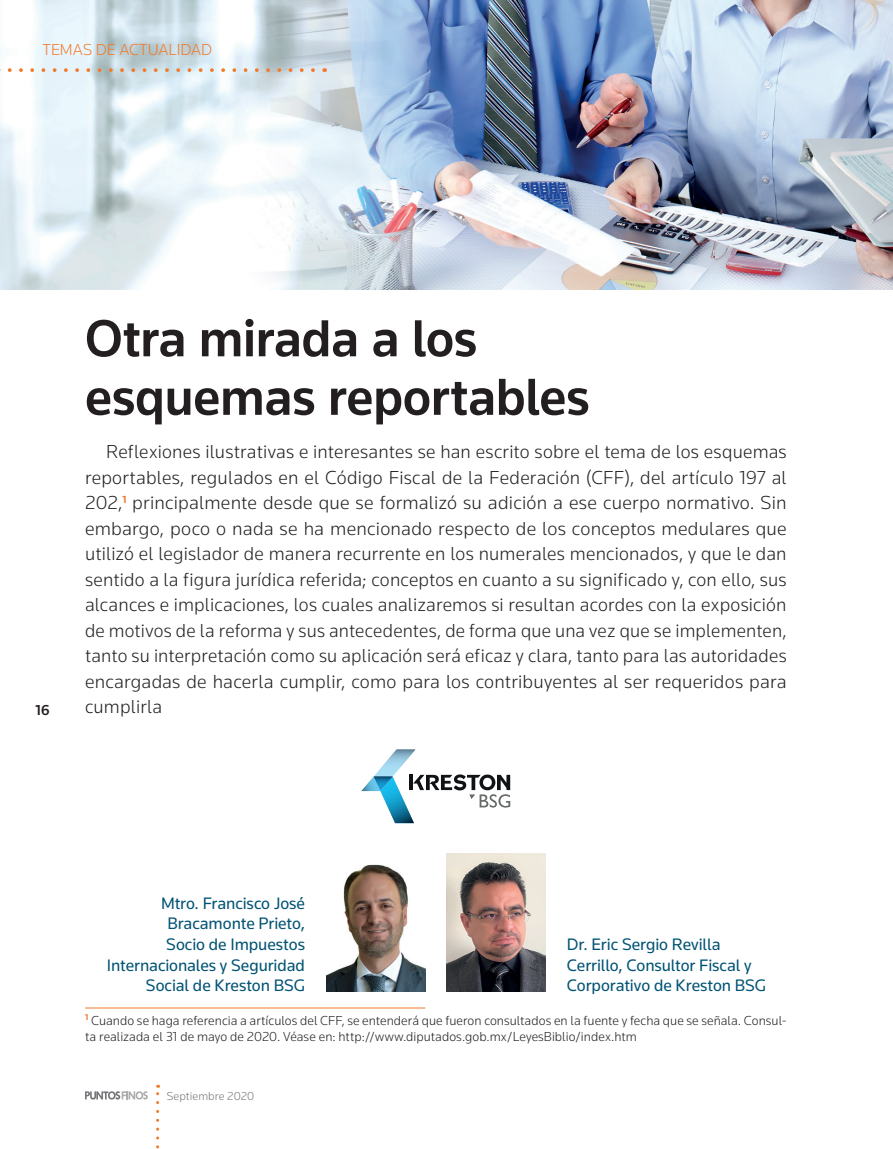
<style>
.page{position:relative;width:893px;height:1149px;background:#fff}
.page>*{position:absolute;margin:0;border:0;box-sizing:border-box;transform-origin:0 0}
.t1{font:500 54px/58.5px "Knowledge";letter-spacing:-.01em;color:#231f20}
.t2{font:300 19.5px/25.5px "Knowledge";letter-spacing:.01em;color:#231f20;text-align:justify}
.t3{font:17.25px/20.7px "Knowledge";letter-spacing:-.005em;color:#005374;text-align:right}
.t4{font:300 16.5px "Knowledge";color:#f17a2c}
.t5{font:500 15px "Knowledge";color:#231f20}
.t6{font:300 13.5px/16.2px "Knowledge";letter-spacing:.005em;color:#231f20}
.t7{font:300 12px "Knowledge";letter-spacing:.01em;color:#737578}
</style>
<div class="page">
<img style="left:0;top:0;width:893px;height:289px">
<img style="left:326px;top:864px;width:99px;height:127px">
<img style="left:446px;top:853px;width:100px;height:138px">
<svg style="left:361px;top:749px;width:149px;height:73px"></svg>
<svg style="left:85px;top:1091px;width:63px;height:8px"></svg>
<svg style="left:156px;top:1084px;width:3px;height:65px"></svg>
<svg style="left:0;top:68px;width:313px;height:4px"></svg>
<hr style="left:85px;top:1007px;width:340px;height:1px;background:#f17a2c">
<p class="t4" style="left:43px;top:39px;width:171px">TEMAS DE ACTUALIDAD</p>
<p class="t5" style="left:36px;top:700px;width:15px">16</p>
<h1 class="t1" style="left:85px;top:308px;width:506px">Otra mirada a los esquemas reportables</h1>
<p class="t2" style="left:85px;top:438px;width:703px;text-indent:21px">Reflexiones ilustrativas e interesantes se han escrito sobre el tema de los esquemas reportables, regulados en el Código Fiscal de la Federación (CFF), del artículo 197 al 202,<sup>1</sup> principalmente desde que se formalizó su adición a ese cuerpo normativo. Sin embargo, poco o nada se ha mencionado respecto de los conceptos medulares que utilizó el legislador de manera recurrente en los numerales mencionados, y que le dan sentido a la figura jurídica referida; conceptos en cuanto a su significado y, con ello, sus alcances e implicaciones, los cuales analizaremos si resultan acordes con la exposición de motivos de la reforma y sus antecedentes, de forma que una vez que se implementen, tanto su interpretación como su aplicación será eficaz y clara, tanto para las autoridades encargadas de hacerla cumplir, como para los contribuyentes al ser requeridos para cumplirla</p>
<p class="t3" style="left:107px;top:891px;width:200px">Mtro. Francisco José<br>Bracamonte Prieto,<br>Socio de Impuestos<br>Internacionales y Seguridad<br>Social de Kreston BSG</p>
<p class="t3" style="left:567px;top:933px;width:201px;text-align:left">Dr. Eric Sergio Revilla<br>Cerrillo, Consultor Fiscal y<br>Corporativo de Kreston BSG</p>
<p class="t6" style="left:85px;top:1011px;width:703px"><sup>1</sup> Cuando se haga referencia a artículos del CFF, se entenderá que fueron consultados en la fuente y fecha que se señala. Consul&shy;ta realizada el 31 de mayo de 2020. Véase en: http://www.diputados.gob.mx/LeyesBiblio/index.htm</p>
<p class="t7" style="left:167px;top:1087px;width:89px">Septiembre 2020</p>
</div>
